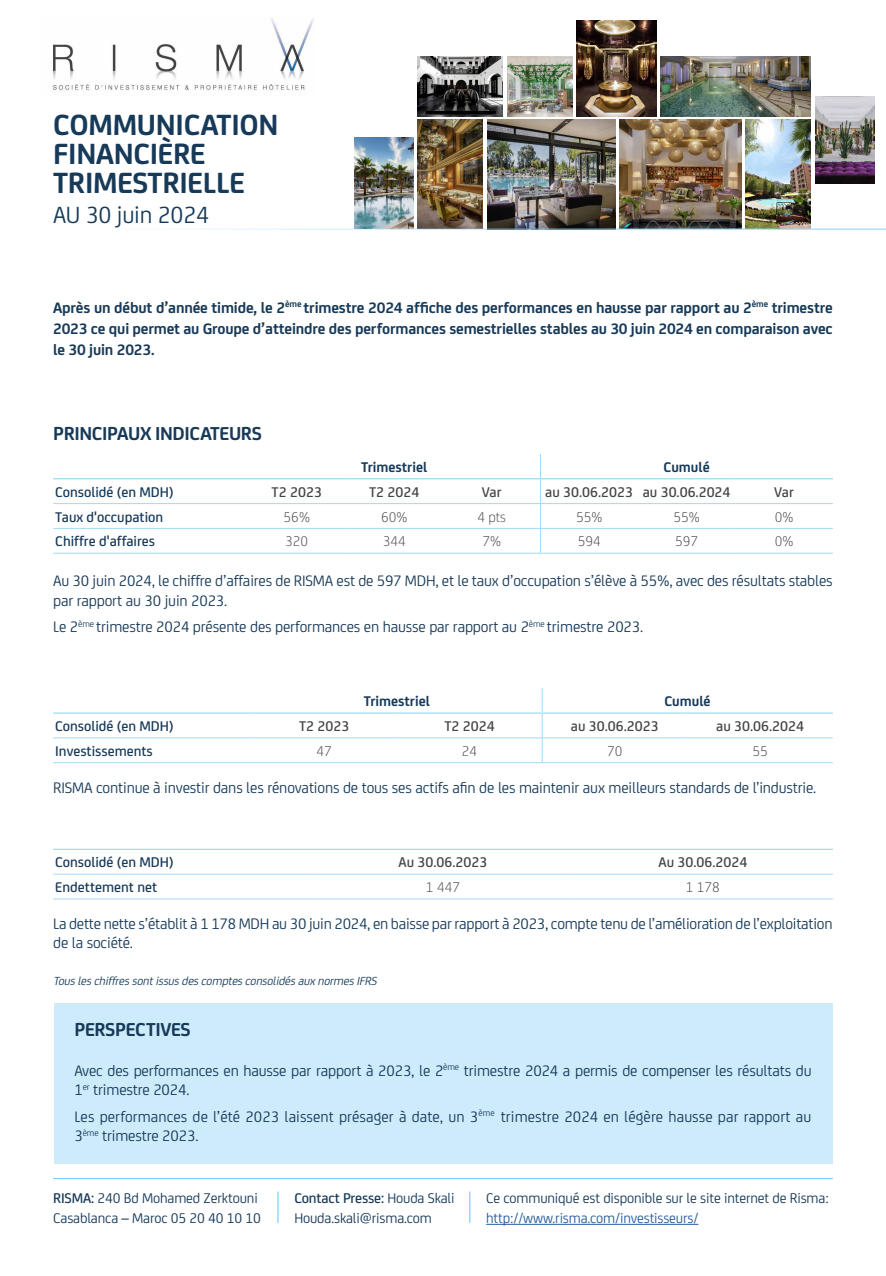
<style>
.page{position:relative;width:886px;height:1276px;background:#fff}
.page>*{position:absolute;margin:0;border:0;box-sizing:border-box;transform-origin:0 0}
.t1{font:700 31.25px/28.8px "FS Joey";letter-spacing:-.01em;color:#173a59}
.t2{font:25px "FS Joey";letter-spacing:-.01em;color:#173a59}
.t3{font:700 20px "FS Joey";letter-spacing:-.02em;color:#173a59}
.t4{font:16.12px/19.4px "FS Joey";letter-spacing:-.01em;color:#173a59}
.t5{font:700 16.12px/21.2px "FS Joey";letter-spacing:-.01em;color:#173a59;text-align:justify}
.t6{font:15px/20px "FS Joey";letter-spacing:-.01em;color:#173a59}
.t7{font:500 15px "FS Joey";color:#173a59}
.t8{font:500 15px "FS Joey";color:#454547}
.t9{font:300 15px "FS Joey";color:#454547}
.t10{font:15px "FS Joey";letter-spacing:-.01em;color:#275b9b}
.t11{font:700 15px "FS Joey";color:#173a59}
.t12{font:italic 12.5px "FS Joey";color:#173a59}
.s1{font-weight:500}
</style>
<div class="page">
<div style="left:54px;top:1004px;width:778px;height:160px;background:#cdebfb"></div>
<img style="left:418px;top:56px;width:85px;height:60px">
<img style="left:661px;top:56px;width:149px;height:60px">
<img style="left:815px;top:96px;width:59px;height:88px">
<img style="left:745px;top:120px;width:65px;height:108px">
<img style="left:620px;top:120px;width:121px;height:108px">
<img style="left:487px;top:120px;width:128px;height:108px">
<img style="left:418px;top:120px;width:65px;height:108px">
<img style="left:354px;top:137px;width:60px;height:91px">
<img style="left:53px;top:18px;width:261px;height:73px">
<hr style="left:0;top:228px;width:886px;height:2px;background:#a1daf8">
<hr style="left:486px;top:1224px;width:212px;height:1px;background:#275b9b">
<hr style="left:277px;top:1191px;width:2px;height:31px;background:#83d0f5">
<hr style="left:469px;top:1191px;width:1px;height:31px;background:#83d0f5">
<hr style="left:53px;top:1178px;width:780px;height:1px;background:#83d0f5">
<img style="left:507px;top:56px;width:65px;height:60px">
<img style="left:577px;top:20px;width:79px;height:96px">
<hr style="left:53px;top:503px;width:195px;height:1px;background:#a1daf8">
<hr style="left:248px;top:503px;width:97px;height:1px;background:#a1daf8">
<hr style="left:345px;top:503px;width:98px;height:1px;background:#a1daf8">
<hr style="left:443px;top:503px;width:97px;height:1px;background:#a1daf8">
<hr style="left:540px;top:503px;width:98px;height:1px;background:#a1daf8">
<hr style="left:638px;top:503px;width:97px;height:1px;background:#a1daf8">
<hr style="left:735px;top:503px;width:98px;height:1px;background:#a1daf8">
<hr style="left:53px;top:528px;width:195px;height:1px;background:#a1daf8">
<hr style="left:248px;top:528px;width:97px;height:1px;background:#a1daf8">
<hr style="left:345px;top:528px;width:98px;height:1px;background:#a1daf8">
<hr style="left:443px;top:528px;width:97px;height:1px;background:#a1daf8">
<hr style="left:540px;top:528px;width:98px;height:1px;background:#a1daf8">
<hr style="left:638px;top:528px;width:97px;height:1px;background:#a1daf8">
<hr style="left:735px;top:528px;width:98px;height:1px;background:#a1daf8">
<hr style="left:53px;top:553px;width:195px;height:1px;background:#a1daf8">
<hr style="left:248px;top:553px;width:97px;height:1px;background:#a1daf8">
<hr style="left:345px;top:553px;width:98px;height:1px;background:#a1daf8">
<hr style="left:443px;top:553px;width:97px;height:1px;background:#a1daf8">
<hr style="left:540px;top:553px;width:98px;height:1px;background:#a1daf8">
<hr style="left:638px;top:553px;width:97px;height:1px;background:#a1daf8">
<hr style="left:735px;top:553px;width:98px;height:1px;background:#a1daf8">
<hr style="left:53px;top:478px;width:195px;height:1px;background:#a1daf8">
<hr style="left:248px;top:478px;width:97px;height:1px;background:#a1daf8">
<hr style="left:345px;top:478px;width:98px;height:1px;background:#a1daf8">
<hr style="left:443px;top:478px;width:97px;height:1px;background:#a1daf8">
<hr style="left:540px;top:478px;width:98px;height:1px;background:#a1daf8">
<hr style="left:638px;top:478px;width:97px;height:1px;background:#a1daf8">
<hr style="left:735px;top:478px;width:98px;height:1px;background:#a1daf8">
<svg style="left:540px;top:454px;width:1px;height:99px"></svg>
<hr style="left:53px;top:737px;width:199px;height:1px;background:#a1daf8">
<hr style="left:252px;top:737px;width:145px;height:1px;background:#a1daf8">
<hr style="left:397px;top:737px;width:145px;height:1px;background:#a1daf8">
<hr style="left:542px;top:737px;width:145px;height:1px;background:#a1daf8">
<hr style="left:687px;top:737px;width:146px;height:1px;background:#a1daf8">
<hr style="left:53px;top:762px;width:199px;height:1px;background:#a1daf8">
<hr style="left:252px;top:762px;width:145px;height:1px;background:#a1daf8">
<hr style="left:397px;top:762px;width:145px;height:1px;background:#a1daf8">
<hr style="left:542px;top:762px;width:145px;height:1px;background:#a1daf8">
<hr style="left:687px;top:762px;width:146px;height:1px;background:#a1daf8">
<hr style="left:53px;top:712px;width:199px;height:1px;background:#a1daf8">
<hr style="left:252px;top:712px;width:145px;height:1px;background:#a1daf8">
<hr style="left:397px;top:712px;width:145px;height:1px;background:#a1daf8">
<hr style="left:542px;top:712px;width:145px;height:1px;background:#a1daf8">
<hr style="left:687px;top:712px;width:146px;height:1px;background:#a1daf8">
<svg style="left:542px;top:688px;width:1px;height:74px"></svg>
<hr style="left:53px;top:874px;width:260px;height:1px;background:#a1daf8">
<hr style="left:313px;top:874px;width:260px;height:1px;background:#a1daf8">
<hr style="left:573px;top:874px;width:260px;height:1px;background:#a1daf8">
<hr style="left:53px;top:898px;width:260px;height:1px;background:#a1daf8">
<hr style="left:313px;top:898px;width:260px;height:1px;background:#a1daf8">
<hr style="left:573px;top:898px;width:260px;height:1px;background:#a1daf8">
<hr style="left:53px;top:848px;width:260px;height:2px;background:#a1daf8">
<hr style="left:313px;top:848px;width:260px;height:2px;background:#a1daf8">
<hr style="left:573px;top:848px;width:260px;height:2px;background:#a1daf8">
<h1 class="t1" style="left:53px;top:108px;width:227px">COMMUNICATION<br>FINANCIÈRE<br>TRIMESTRIELLE</h1>
<h2 class="t2" style="left:53px;top:196px;width:157px">AU 30 juin 2024</h2>
<p class="t5" style="left:53px;top:296px;width:781px">Après un début d’année timide, le 2<sup>ème</sup> trimestre 2024 affiche des performances en hausse par rapport au 2<sup>ème</sup> trimestre 2023 ce qui permet au Groupe d’atteindre des performances semestrielles stables au 30 juin 2024 en comparaison avec le 30 juin 2023.</p>
<p class="t3" style="left:53px;top:419px;width:210px">PRINCIPAUX INDICATEURS</p>
<p class="t11" style="left:361px;top:456px;width:68px">Trimestriel</p>
<p class="t11" style="left:663px;top:456px;width:48px">Cumulé</p>
<p class="t7" style="left:55px;top:481px;width:120px">Consolidé (en MDH)</p>
<p class="t8" style="left:272px;top:481px;width:52px">T2 2023</p>
<p class="t8" style="left:369px;top:481px;width:52px">T2 2024</p>
<p class="t8" style="left:482px;top:481px;width:21px">Var</p>
<p class="t8" style="left:545px;top:481px;width:187px">au 30.06.2023 au 30.06.2024</p>
<p class="t8" style="left:774px;top:481px;width:21px">Var</p>
<p class="t7" style="left:55px;top:506px;width:109px">Taux d'occupation</p>
<p class="t9" style="left:284px;top:506px;width:28px">56%</p>
<p class="t9" style="left:381px;top:506px;width:28px">60%</p>
<p class="t9" style="left:477px;top:506px;width:30px">4 pts</p>
<p class="t9" style="left:576px;top:506px;width:28px">55%</p>
<p class="t9" style="left:673px;top:506px;width:28px">55%</p>
<p class="t9" style="left:775px;top:506px;width:20px">0%</p>
<p class="t7" style="left:55px;top:530px;width:101px">Chiffre d'affaires</p>
<p class="t9" style="left:285px;top:531px;width:25px">320</p>
<p class="t9" style="left:383px;top:531px;width:25px">344</p>
<p class="t9" style="left:482px;top:531px;width:20px">7%</p>
<p class="t9" style="left:578px;top:531px;width:25px">594</p>
<p class="t9" style="left:675px;top:531px;width:25px">597</p>
<p class="t9" style="left:775px;top:531px;width:20px">0%</p>
<p class="t4" style="left:53px;top:570px;width:781px">Au 30 juin 2024, le chiffre d’affaires de RISMA est de 597 MDH, et le taux d’occupation s’élève à 55%, avec des résultats stables par rapport au 30 juin 2023.</p>
<p class="t4" style="left:53px;top:616px;width:591px">Le 2<sup>ème</sup> trimestre 2024 présente des performances en hausse par rapport au 2<sup>ème</sup> trimestre 2023.</p>
<p class="t11" style="left:364px;top:690px;width:68px">Trimestriel</p>
<p class="t11" style="left:664px;top:690px;width:48px">Cumulé</p>
<p class="t7" style="left:55px;top:715px;width:120px">Consolidé (en MDH)</p>
<p class="t8" style="left:299px;top:715px;width:52px">T2 2023</p>
<p class="t8" style="left:444px;top:715px;width:52px">T2 2024</p>
<p class="t8" style="left:571px;top:715px;width:89px">au 30.06.2023</p>
<p class="t8" style="left:716px;top:715px;width:89px">au 30.06.2024</p>
<p class="t7" style="left:55px;top:740px;width:99px">Investissements</p>
<p class="t9" style="left:317px;top:740px;width:17px">47</p>
<p class="t9" style="left:462px;top:740px;width:17px">24</p>
<p class="t9" style="left:607px;top:740px;width:17px">70</p>
<p class="t9" style="left:752px;top:740px;width:17px">55</p>
<p class="t4" style="left:53px;top:776px;width:765px">RISMA continue à investir dans les rénovations de tous ses actifs afin de les maintenir aux meilleurs standards de l’industrie.</p>
<p class="t7" style="left:55px;top:851px;width:120px">Consolidé (en MDH)</p>
<p class="t8" style="left:398px;top:851px;width:90px">Au 30.06.2023</p>
<p class="t8" style="left:658px;top:851px;width:90px">Au 30.06.2024</p>
<p class="t7" style="left:55px;top:876px;width:103px">Endettement net</p>
<p class="t9" style="left:426px;top:876px;width:36px">1 447</p>
<p class="t9" style="left:686px;top:876px;width:36px">1 178</p>
<p class="t4" style="left:53px;top:913px;width:781px">La dette nette s’établit à 1 178 MDH au 30 juin 2024, en baisse par rapport à 2023, compte tenu de l’amélioration de l’exploitation de la société.</p>
<p class="t12" style="left:53px;top:971px;width:328px">TousleschiffressontissusdescomptesconsolidésauxnormesIFRS</p>
<p class="t3" style="left:74px;top:1015px;width:118px">PERSPECTIVES</p>
<p class="t4" style="left:74px;top:1059px;width:739px">Avec des performances en hausse par rapport à 2023, le 2<sup>ème</sup> trimestre 2024 a permis de compenser les résultats du<br>1<sup>er</sup> trimestre 2024.</p>
<p class="t4" style="left:74px;top:1105px;width:738px">Les performances de l’été 2023 laissent présager à date, un 3<sup>ème</sup> trimestre 2024 en légère hausse par rapport au<br>3<sup>ème</sup> trimestre 2023.</p>
<p class="t6" style="left:53px;top:1187px;width:209px"><span class="s1">RISMA:</span> 240 Bd Mohamed Zerktouni<br>Casablanca – Maroc 05 20 40 10 10</p>
<p class="t6" style="left:294px;top:1187px;width:162px"><span class="s1">Contact Presse:</span> Houda Skali<br>Houda.skali@risma.com</p>
<p class="t6" style="left:486px;top:1187px;width:344px">Ce communiqué est disponible sur le site internet de Risma:</p>
<p class="t10" style="left:486px;top:1207px;width:214px">http://www.risma.com/investisseurs/</p>
</div>
